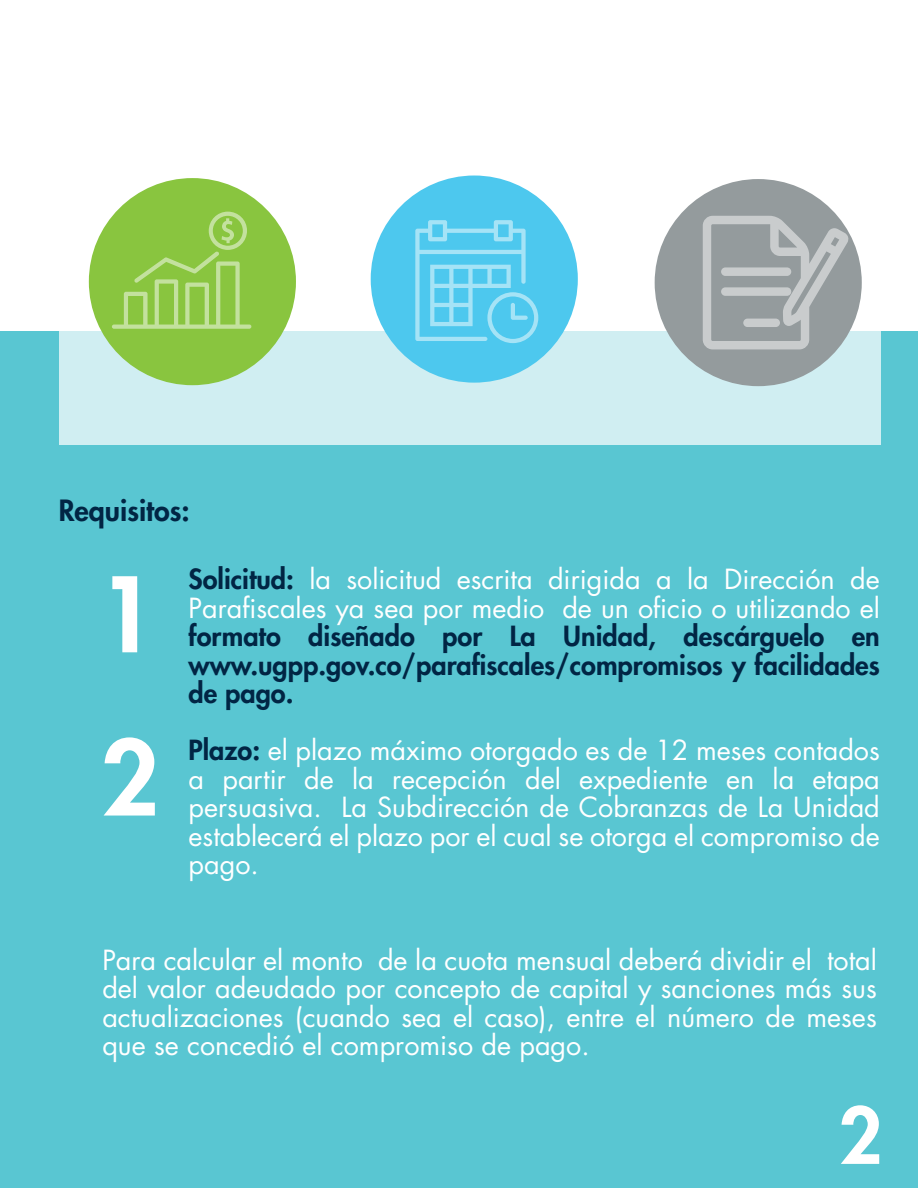
<style>
.page{position:relative;width:918px;height:1188px;background:#fff}
.page>*{position:absolute;margin:0;border:0;box-sizing:border-box;transform-origin:0 0}
.t1{font:800 100.95px/163.2px "Futura Std";color:#fff}
.t2{font:800 75.75px "Futura Std";color:#fff}
.t3{font:800 28.5px "Futura Std";color:#012544}
.t4{font:27px/28.5px "Futura Std";color:#fff;text-align:justify}
.t5{font:800 27px/28.5px "Futura Std";color:#012544;text-align:justify}
.s1{font-weight:800;color:#012544}
</style>
<div class="page">
<div style="left:0;top:332px;width:918px;height:856px;background:#59c6d2"></div>
<svg style="left:59px;top:175px;width:821px;height:270px;fill:#d0eef2"></svg>
<div style="left:89px;top:178px;width:207px;height:207px;background:#89c53f;border-radius:50%"></div>
<div style="left:655px;top:179px;width:207px;height:207px;background:#949b9d;border-radius:50%"></div>
<div style="left:371px;top:176px;width:207px;height:207px;background:#4dc8ee;border-radius:50%"></div>
<svg style="left:112px;top:212px;width:139px;height:117px"></svg>
<svg style="left:415px;top:220px;width:123px;height:123px"></svg>
<svg style="left:703px;top:216px;width:145px;height:133px"></svg>
<p class="t3" style="left:59px;top:492px;width:132px">Requisitos:</p>
<h1 class="t1" style="left:98px;top:533px;width:63px">1<br>2</h1>
<p class="t4" style="left:189px;top:565px;width:693px"><span class="s1">Solicitud:</span> la solicitud escrita dirigida a la Dirección de<br>Parafiscales ya sea por medio de un oficio o utilizando el</p>
<p class="t5" style="left:189px;top:622px;width:693px">formato diseñado por La Unidad, descárguelo en www.ugpp.gov.co/parafiscales/compromisos y facilidades de pago.</p>
<p class="t4" style="left:189px;top:737px;width:693px"><span class="s1">Plazo:</span> el plazo máximo otorgado es de 12 meses contados a partir de la recepción del expediente en la etapa persuasiva. La Subdirección de Cobranzas de La Unidad establecerá el plazo por el cual se otorga el compromiso de pago.</p>
<p class="t4" style="left:102px;top:946px;width:776px">Para calcular el monto de la cuota mensual deberá dividir el total del valor adeudado por concepto de capital y sanciones más sus actualizaciones (cuando sea el caso), entre el número de meses que se concedió el compromiso de pago.</p>
<h2 class="t2" style="left:839px;top:1088px;width:45px">2</h2>
</div>
